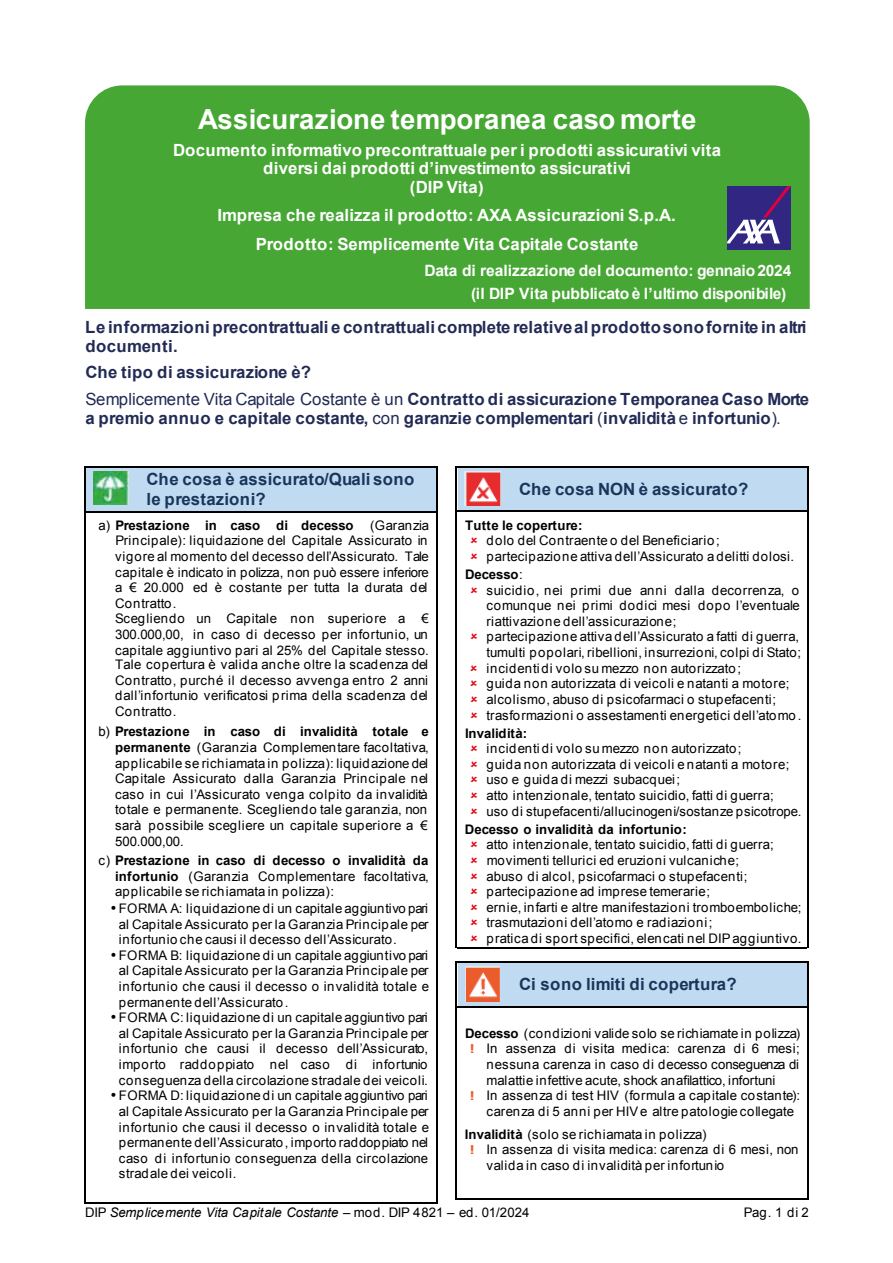
<style>
.page{position:relative;width:893px;height:1263px;background:#fff}
.page>*{position:absolute;margin:0;border:0;box-sizing:border-box;transform-origin:0 0}
.t1{font:700 27.6px "Arial";color:#fff}
.t2{font:700 16.8px/19.2px "Arial";letter-spacing:.015em;color:#222b55}
.t3{font:700 16.8px/18.6px "Arial";letter-spacing:.015em;color:#fff;text-align:center}
.t4{font:700 16.8px/19.2px "Arial";letter-spacing:.015em;color:#19355a}
.t5{font:700 15.6px/22.8px "Arial";color:#fff}
.t6{font:13.2px/15.6px "Arial";letter-spacing:.03em;color:#000}
.t7{font:13.2px/15.6px "Arial";letter-spacing:-.005em;color:#000}
.t8{font:13.2px "Arial";letter-spacing:.005em;color:#000}
.t9{font:italic 13.2px "Arial";letter-spacing:-.01em;color:#000}
.t10{font:700 13.2px "Arial";letter-spacing:-.005em;color:#000}
.t11{font:13.2px "Arial";letter-spacing:-.01em;color:#000}
.t12{font:700 13.2px "Arial";letter-spacing:.025em;color:#000}
.s1{font-weight:400}
.s2{font-weight:700}
.s3{font-family:"Verdana";font-weight:700;font-size:12px;color:#eb5c2b}
.s4{font-style:normal}
</style>
<div class="page">
<div style="left:85px;top:467px;width:53px;height:45px;background:#c0daf2"></div>
<svg style="left:94px;top:472px;width:35px;height:33px"></svg>
<div style="left:138px;top:467px;width:298px;height:45px;background:#c0daf2"></div>
<hr style="left:85px;top:466px;width:54px;height:1px;background:#000">
<hr style="left:141px;top:466px;width:295px;height:1px;background:#000">
<hr style="left:84px;top:467px;width:1px;height:45px;background:#000">
<hr style="left:436px;top:467px;width:1px;height:45px;background:#000">
<hr style="left:85px;top:512px;width:54px;height:1px;background:#000">
<hr style="left:141px;top:512px;width:295px;height:1px;background:#000">
<hr style="left:84px;top:513px;width:1px;height:689px;background:#000">
<hr style="left:85px;top:1202px;width:351px;height:1px;background:#000">
<hr style="left:436px;top:513px;width:1px;height:689px;background:#000">
<div style="left:458px;top:466px;width:53px;height:44px;background:#c0daf2"></div>
<svg style="left:465px;top:505px;width:36px;height:1px"></svg>
<div style="left:511px;top:466px;width:298px;height:44px;background:#c0daf2"></div>
<hr style="left:457px;top:466px;width:54px;height:1px;background:#000">
<hr style="left:512px;top:466px;width:295px;height:1px;background:#000">
<hr style="left:455px;top:467px;width:2px;height:43px;background:#000">
<hr style="left:807px;top:467px;width:2px;height:43px;background:#000">
<hr style="left:457px;top:510px;width:54px;height:2px;background:#000">
<hr style="left:512px;top:510px;width:295px;height:2px;background:#000">
<hr style="left:455px;top:512px;width:2px;height:436px;background:#000">
<hr style="left:807px;top:512px;width:2px;height:436px;background:#000">
<hr style="left:457px;top:948px;width:350px;height:1px;background:#000">
<div style="left:458px;top:962px;width:53px;height:44px;background:#c0daf2"></div>
<svg style="left:499px;top:966px;width:1px;height:15px"></svg>
<div style="left:511px;top:962px;width:298px;height:44px;background:#c0daf2"></div>
<hr style="left:457px;top:961px;width:54px;height:1px;background:#000">
<hr style="left:512px;top:961px;width:295px;height:1px;background:#000">
<hr style="left:455px;top:962px;width:2px;height:44px;background:#000">
<hr style="left:807px;top:962px;width:2px;height:44px;background:#000">
<hr style="left:457px;top:1006px;width:54px;height:2px;background:#000">
<hr style="left:512px;top:1006px;width:295px;height:2px;background:#000">
<hr style="left:455px;top:1008px;width:2px;height:191px;background:#000">
<hr style="left:457px;top:1199px;width:350px;height:1px;background:#000">
<hr style="left:807px;top:1008px;width:2px;height:191px;background:#000">
<img style="left:94px;top:472px;width:34px;height:32px">
<img style="left:465px;top:471px;width:36px;height:34px">
<div style="left:85px;top:85px;width:725px;height:224px;background:#47a734"></div>
<img style="left:465px;top:966px;width:34px;height:35px">
<div style="left:727px;top:186px;width:64px;height:64px;background:#312783"></div>
<svg style="left:727px;top:186px;width:64px;height:57px"></svg>
<h1 class="t1" style="left:198px;top:100px;width:500px">Assicurazione temporanea caso morte</h1>
<p class="t3" style="left:173px;top:141px;width:549px">Documento informativo precontrattuale per i prodotti assicurativi vita diversi dai prodotti d’investimento assicurativi<br>(DIP Vita)</p>
<p class="t3" style="left:218px;top:201px;width:460px;line-height:28.8px">Impresa che realizza il prodotto: AXA Assicurazioni S.p.A.<br>Prodotto: Semplicemente Vita Capitale Costante</p>
<p class="t5" style="left:471px;top:260px;width:322px;text-indent:-47px">Data di realizzazione del documento: gennaio2024 (il DIP Vita pubblicato è l’ultimo disponibile)</p>
<p class="t2" style="left:85px;top:318px;width:723px">Le informazioniprecontrattuali e contrattuali complete relativealprodottosonofornite in altri documenti.</p>
<p class="t2" style="left:85px;top:360px;width:725px;line-height:26.4px">Che tipo di assicurazione è?<br><span class="s1">Semplicemente Vita Capitale Costante è un</span> Contratto di assicurazione Temporanea Caso Morte</p>
<p class="t2" style="left:85px;top:409px;width:697px">a premio annuo e capitale costante, <span class="s1">con</span> garanzie complementari <span class="s1">(</span>invalidità <span class="s1">e</span> infortunio<span class="s1">).</span></p>
<p class="t4" style="left:147px;top:470px;width:269px">Che cosa è assicurato/Quali sono le prestazioni?</p>
<p class="t6" style="left:115px;top:517px;width:315px;text-indent:-17px">a) <span class="s2">Prestazione in caso di decesso</span> (Garanzia Principale): liquidazione del Capitale Assicurato in vigore al momento del decesso dell’Assicurato. Tale capitale è indicato in polizza, non può essere inferiore a € 20.000 ed è costante per tutta la durata del Contratto.<br>Scegliendo un Capitale non superiore a € 300.000,00, in caso di decesso per infortunio, un capitale aggiuntivo pari al 25% del Capitale stesso.<br>Tale copertura è valida anche oltre la scadenza del Contratto, purché il decesso avvenga entro 2 anni dall’infortunio verificatosi prima della scadenza del Contratto.</p>
<p class="t6" style="left:115px;top:724px;width:315px;text-indent:-17px">b) <span class="s2">Prestazione in caso di invalidità totale e permanente</span> (Garanzia Complementare facoltativa, applicabile se richiamata in polizza): liquidazione del Capitale Assicurato dalla Garanzia Principale nel caso in cui l’Assicurato venga colpito da invalidità totale e permanente. Scegliendo tale garanzia, non sarà possibile scegliere un capitale superiore a € 500.000,00.</p>
<p class="t6" style="left:115px;top:852px;width:315px;text-align:justify;text-indent:-17px">c) <span class="s2">Prestazione in caso di decesso o invalidità da infortunio</span> (Garanzia Complementare facoltativa, applicabile se richiamata in polizza):</p>
<p class="t6" style="left:119px;top:901px;width:311px;text-align:justify;text-indent:-8px">• FORMA A: liquidazione di un capitale aggiuntivo pari al Capitale Assicurato per la Garanzia Principale per infortunio che causi il decesso dell’Assicurato.</p>
<p class="t6" style="left:119px;top:947px;width:312px;text-align:justify;text-indent:-8px">• FORMA B: liquidazione di un capitale aggiuntivo pari al Capitale Assicurato per la Garanzia Principale per infortunio che causi il decesso o invalidità totale e permanente dell’Assicurato.</p>
<p class="t6" style="left:119px;top:1010px;width:311px;text-align:justify;text-indent:-8px">• FORMA C: liquidazione di un capitale aggiuntivo pari al Capitale Assicurato per la Garanzia Principale per infortunio che causi il decesso dell’Assicurato, importo raddoppiato nel caso di infortunio conseguenza della circolazione stradale dei veicoli.</p>
<p class="t6" style="left:119px;top:1088px;width:312px;text-align:justify;text-indent:-8px">• FORMA D: liquidazione di un capitale aggiuntivo pari al Capitale Assicurato per la Garanzia Principale per infortunio che causi il decesso o invalidità totale e permanente dell’Assicurato, importo raddoppiato nel caso di infortunio conseguenza della circolazione stradale dei veicoli.</p>
<p class="t4" style="left:519px;top:480px;width:231px">Che cosa NON è assicurato?</p>
<p class="t12" style="left:465px;top:516px;width:119px">Tutte le coperture:</p>
<p class="t6" style="left:487px;top:533px;width:309px">dolo del Contraente o del Beneficiario; partecipazione attiva dell’Assicurato a delitti dolosi.</p>
<p class="t6" style="left:486px;top:567px;width:317px;text-indent:-21px"><span class="s2">Decesso</span>:<br>suicidio, nei primi due anni dalla decorrenza, o comunque nei primi dodici mesi dopo l’eventuale riattivazione dell’assicurazione;<br>partecipazione attiva dell’Assicurato a fatti di guerra, tumulti popolari, ribellioni, insurrezioni, colpi di Stato; incidentidi volo su mezzo non autorizzato;<br>guida non autorizzata di veicoli e natanti a motore; alcolismo, abuso di psicofarmaci o stupefacenti; trasformazioni o assestamenti energetici dell’atomo .</p>
<p class="t10" style="left:465px;top:724px;width:64px">Invalidità:</p>
<p class="t7" style="left:486px;top:741px;width:316px">incidentidi volo su mezzo non autorizzato;<br>guida non autorizzata di veicoli e natanti a motore; uso e guida di mezzi subacquei;<br>atto intenzionale, tentato suicidio, fatti di guerra;<br>uso di stupefacenti/allucinogeni/sostanze psicotrope.</p>
<p class="t10" style="left:465px;top:820px;width:223px">Decesso o invalidità da infortunio:</p>
<p class="t6" style="left:487px;top:837px;width:316px">atto intenzionale, tentato suicidio, fatti di guerra; movimenti tellurici ed eruzioni vulcaniche;<br>abuso di alcol, psicofarmaci o stupefacenti; partecipazione ad imprese temerarie;<br>ernie, infarti e altre manifestazioni tromboemboliche; trasmutazioni dell’atomo e radiazioni;<br>pratica di sport specifici, elencati nel DIPaggiuntivo.</p>
<p class="t4" style="left:519px;top:975px;width:219px">Ci sono limiti di copertura?</p>
<p class="t6" style="left:465px;top:1025px;width:337px"><span class="s2">Decesso</span> (condizioni valide solo se richiamate in polizza)</p>
<p class="t6" style="left:470px;top:1041px;width:332px"><span class="s3">!</span> In assenza di visita medica: carenza di 6 mesi;</p>
<p class="t11" style="left:487px;top:1056px;width:314px">nessuna carenza in caso di decesso conseguenza di</p>
<p class="t7" style="left:487px;top:1072px;width:290px">malattie infettive acute, shock anafilattico, infortuni</p>
<p class="t8" style="left:470px;top:1087px;width:332px"><span class="s3">!</span> In assenza di test HIV (formula a capitale costante):</p>
<p class="t8" style="left:487px;top:1103px;width:309px">carenza di 5 anni per HIVe altre patologie collegate</p>
<p class="t6" style="left:465px;top:1126px;width:243px"><span class="s2">Invalidità</span> (solo se richiamata in polizza)</p>
<p class="t6" style="left:470px;top:1142px;width:330px"><span class="s3">!</span> In assenza di visita medica: carenza di 6 mesi, non</p>
<p class="t6" style="left:487px;top:1158px;width:239px">valida in caso di invalidità per infortunio</p>
<p class="t9" style="left:85px;top:1204px;width:445px"><span class="s4">DIP</span> Semplicemente Vita Capitale Costante <span class="s4">– mod. DIP 4821 – ed. 01/2024</span></p>
<p class="t6" style="left:744px;top:1204px;width:66px">Pag. 1 di 2</p>
</div>
